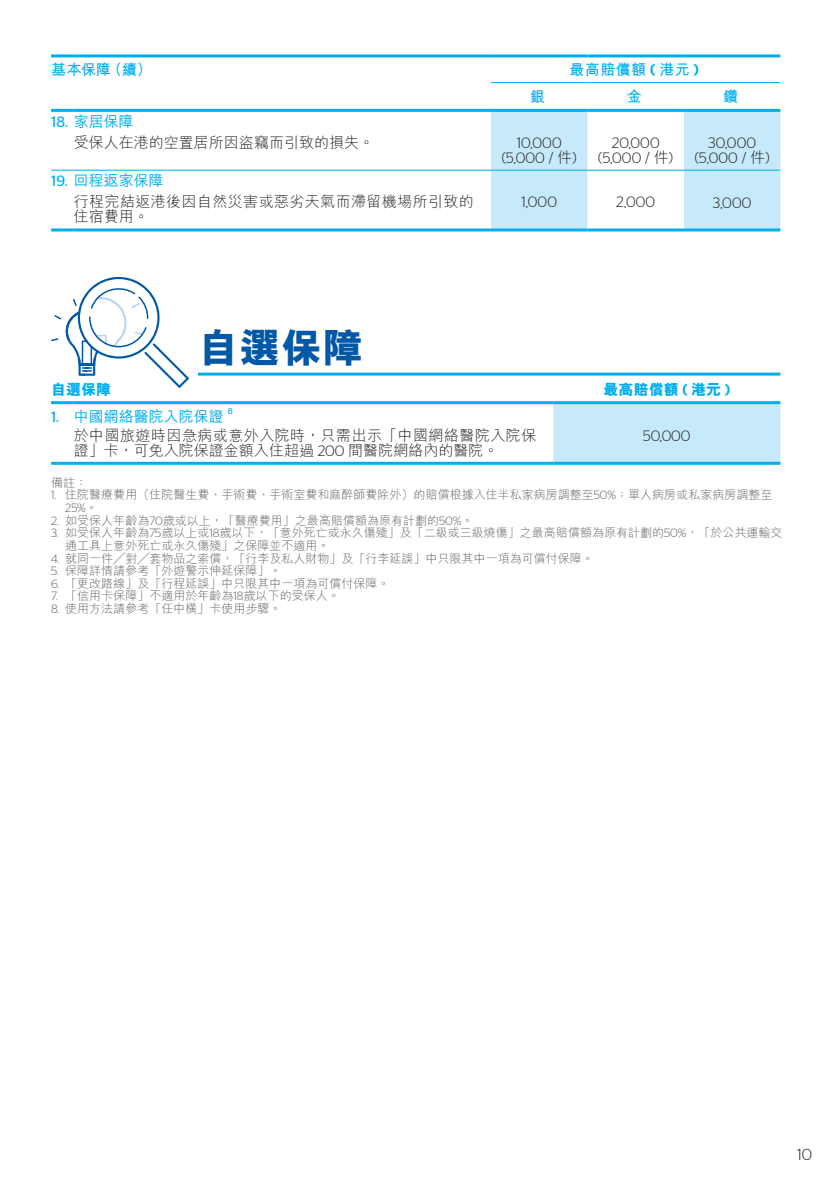
<style>
.page{position:relative;width:840px;height:1191px;background:#fff}
.page>*{position:absolute;margin:0;border:0;box-sizing:border-box;transform-origin:0 0}
.t1{font:800 41px "M Hei HK";color:#0158a6}
.t2{font:300 16px "Stag Sans";color:#231f20}
.t3{font:300 15px/15px "M Hei HK";letter-spacing:.025em;color:#231f20}
.t4{font:300 15px/15px "Stag Sans";letter-spacing:.01em;color:#231f20;text-align:center}
.t5{font:300 15px/21px "M Hei HK";color:#231f20}
.t6{font:700 15px "M Hei HK";letter-spacing:.025em;color:#00aeef}
.t7{font:800 15px "M Hei HK";color:#00aeef}
.t8{font:500 15px "M Hei HK";color:#00aeef}
.t9{font:300 12px/12.6px "M Hei HK";color:#636366}
.t10{font:300 12px "Stag Sans";color:#636366}
.t11{font:8.8px "Stag Sans";color:#00aeef}
.s1{font-family:"Stag Sans";font-weight:500}
.s2{font-family:"Stag Sans";font-weight:400;color:#00aeef}
.s3{font-weight:500;color:#00aeef}
.s4{font-family:"M Hei HK"}
.s5{font-family:"Stag Sans";font-weight:400}
.s6{font-family:"Stag Sans"}
</style>
<div class="page">
<svg style="left:51px;top:277px;width:138px;height:111px"></svg>
<div style="left:553px;top:404px;width:227px;height:58px;background:#c6eafa"></div>
<hr style="left:51px;top:401px;width:23px;height:3px;background:#00aeef">
<hr style="left:74px;top:401px;width:479px;height:3px;background:#00aeef">
<hr style="left:553px;top:401px;width:227px;height:3px;background:#00aeef">
<hr style="left:51px;top:462px;width:23px;height:3px;background:#00aeef">
<hr style="left:74px;top:462px;width:479px;height:3px;background:#00aeef">
<hr style="left:553px;top:462px;width:227px;height:3px;background:#00aeef">
<svg style="left:490px;top:112px;width:290px;height:116px"></svg>
<hr style="left:51px;top:54px;width:23px;height:3px;background:#00aeef">
<hr style="left:74px;top:54px;width:416px;height:3px;background:#00aeef">
<hr style="left:490px;top:54px;width:97px;height:3px;background:#00aeef">
<hr style="left:587px;top:54px;width:96px;height:3px;background:#00aeef">
<hr style="left:683px;top:54px;width:97px;height:3px;background:#00aeef">
<hr style="left:490px;top:82px;width:97px;height:1px;background:#00aeef">
<hr style="left:587px;top:82px;width:96px;height:1px;background:#00aeef">
<hr style="left:683px;top:82px;width:97px;height:1px;background:#00aeef">
<hr style="left:51px;top:109px;width:23px;height:3px;background:#00aeef">
<hr style="left:74px;top:109px;width:416px;height:3px;background:#00aeef">
<hr style="left:490px;top:109px;width:97px;height:3px;background:#00aeef">
<hr style="left:587px;top:109px;width:96px;height:3px;background:#00aeef">
<hr style="left:683px;top:109px;width:97px;height:3px;background:#00aeef">
<svg style="left:51px;top:170px;width:23px;height:1px"></svg>
<hr style="left:74px;top:170px;width:416px;height:1px;background:#00aeef">
<hr style="left:490px;top:170px;width:97px;height:1px;background:#00aeef">
<hr style="left:587px;top:170px;width:96px;height:1px;background:#00aeef">
<hr style="left:683px;top:170px;width:97px;height:1px;background:#00aeef">
<hr style="left:51px;top:228px;width:23px;height:3px;background:#00aeef">
<hr style="left:74px;top:228px;width:416px;height:3px;background:#00aeef">
<hr style="left:490px;top:228px;width:97px;height:3px;background:#00aeef">
<hr style="left:587px;top:228px;width:96px;height:3px;background:#00aeef">
<hr style="left:683px;top:228px;width:97px;height:3px;background:#00aeef">
<hr style="left:198px;top:372px;width:582px;height:3px;background:#00aeef">
<p class="t6" style="left:51px;top:59px;width:102px">基本保障（續）</p>
<p class="t6" style="left:569px;top:59px;width:131px">最高賠償額 <span class="s1">(</span> 港元 <span class="s1">)</span></p>
<p class="t6" style="left:530px;top:86px;width:16px">銀</p>
<p class="t6" style="left:626px;top:86px;width:16px">金</p>
<p class="t6" style="left:722px;top:86px;width:16px">鑽</p>
<p class="t5" style="left:74px;top:110px;width:302px;text-indent:-23px"><span class="s2">18.</span> <span class="s3">家居保障<br></span>受保人在港的空置居所因盜竊而引致的損失。</p>
<p class="t4" style="left:501px;top:135px;width:76px">10,000 (5,000 / <span class="s4">件</span>)</p>
<p class="t4" style="left:598px;top:135px;width:76px">20,000 (5,000 / <span class="s4">件</span>)</p>
<p class="t4" style="left:694px;top:135px;width:76px">30,000 (5,000 / <span class="s4">件</span>)</p>
<p class="t3" style="left:74px;top:170px;width:401px;line-height:21px;text-indent:-23px"><span class="s2">19.</span> <span class="s3">回程返家保障<br></span>行程完結返港後因自然災害或惡劣天氣而滯留機場所引致的</p>
<p class="t3" style="left:74px;top:209px;width:77px">住宿費用。</p>
<h1 class="t1" style="left:198px;top:321px;width:167px">自選保障</h1>
<p class="t4" style="left:521px;top:194px;width:37px">1,000</p>
<p class="t4" style="left:616px;top:194px;width:40px">2,000</p>
<p class="t4" style="left:712px;top:195px;width:40px">3,000</p>
<p class="t7" style="left:51px;top:379px;width:62px">自選保障</p>
<p class="t7" style="left:603px;top:379px;width:128px">最高賠償額 <span class="s1">(</span> 港元 <span class="s1">)</span></p>
<p class="t8" style="left:51px;top:405px;width:174px"><span class="s5">1.</span> 中國網絡醫院入院保證</p>
<p class="t11" style="left:227px;top:406px;width:7px">8</p>
<p class="t3" style="left:74px;top:427px;width:464px">於中國旅遊時因急病或意外入院時，只需出示「中國網絡醫院入院保證」卡，可免入院保證金額入住超過 <span class="s6">200</span> 間醫院網絡內的醫院。</p>
<p class="t4" style="left:643px;top:428px;width:49px">50,000</p>
<p class="t9" style="left:51px;top:476px;width:38px">備註：</p>
<p class="t9" style="left:51px;top:488px;width:722px"><span class="s6">1.</span> 住院醫療費用（住院醫生費、手術費、手術室費和麻醉師費除外）的賠償根據入住半私家病房調整至<span class="s6">50%</span>；單人病房或私家病房調整至</p>
<p class="t10" style="left:65px;top:501px;width:34px">25%<span class="s4">。</span></p>
<p class="t9" style="left:51px;top:513px;width:423px"><span class="s6">2.</span> 如受保人年齡為<span class="s6">70</span>歲或以上，「醫療費用」之最高賠償額為原有計劃的<span class="s6">50%</span>。</p>
<p class="t9" style="left:65px;top:526px;width:718px;text-indent:-14px"><span class="s6">3.</span> 如受保人年齡為<span class="s6">75</span>歲以上或<span class="s6">18</span>歲以下，「意外死亡或永久傷殘」及「二級或三級燒傷」之最高賠償額為原有計劃的<span class="s6">50%</span>，「於公共運輸交通工具上意外死亡或永久傷殘」之保障並不適用。</p>
<p class="t9" style="left:51px;top:551px;width:544px"><span class="s6">4.</span> 就同一件╱對╱套物品之索償，「行李及私人財物」及「行李延誤」中只限其中一項為可償付保障。</p>
<p class="t9" style="left:51px;top:564px;width:232px"><span class="s6">5.</span> 保障詳情請參考「外遊警示伸延保障」。</p>
<p class="t9" style="left:51px;top:576px;width:340px"><span class="s6">6.</span> 「更改路線」及「行程延誤」中只限其中一項為可償付保障。</p>
<p class="t9" style="left:51px;top:589px;width:290px"><span class="s6">7.</span> 「信用卡保障」不適用於年齡為<span class="s6">18</span>歲以下的受保人。</p>
<p class="t9" style="left:51px;top:602px;width:232px"><span class="s6">8.</span> 使用方法請參考「任中橫」卡使用步驟。</p>
<h2 class="t2" style="left:796px;top:1145px;width:16px">10</h2>
</div>
